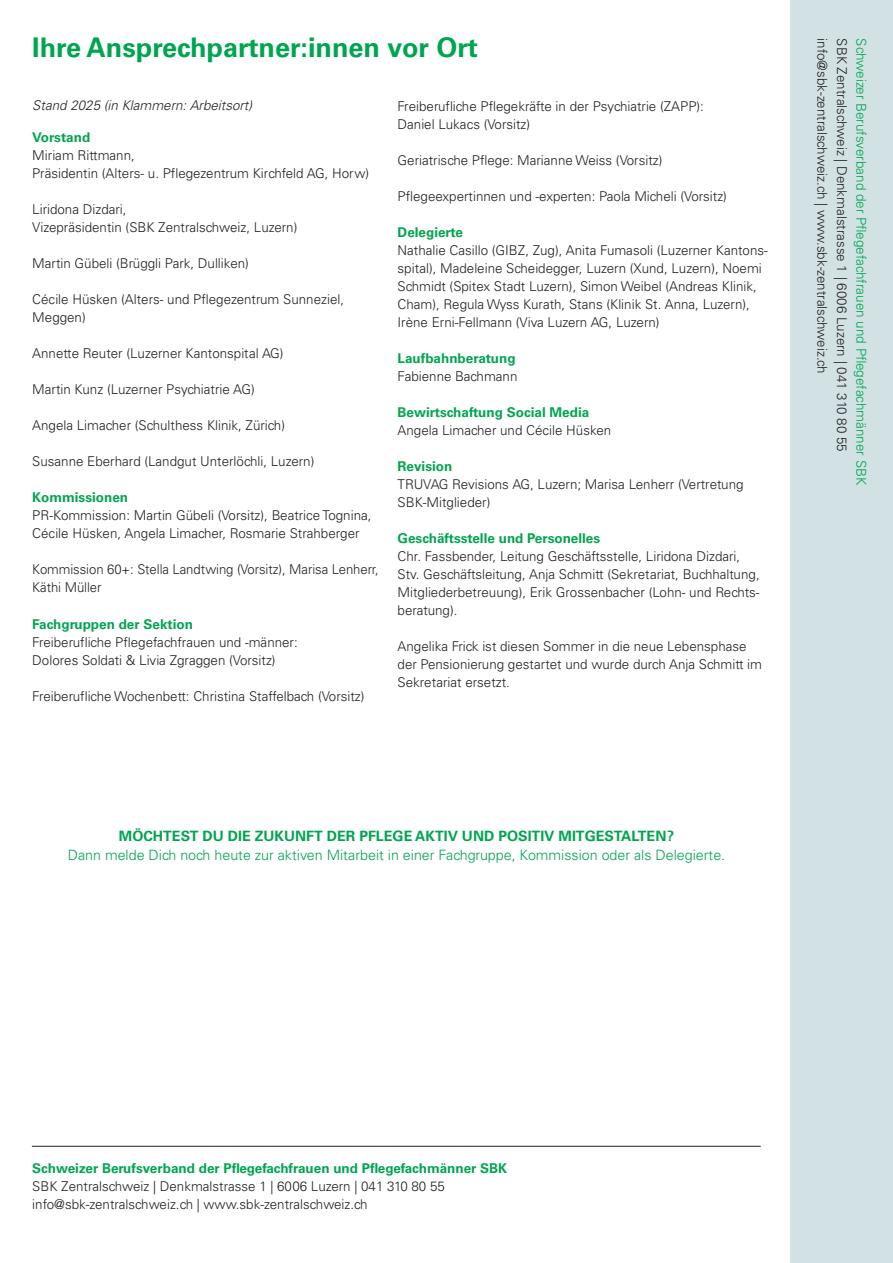
<style>
.page{position:relative;width:893px;height:1263px;background:#fff}
.page>*{position:absolute;margin:0;border:0;box-sizing:border-box;transform-origin:0 0}
.t1{font:700 27px "Univers LT Std";color:#00a54f}
.t2{font:300 14.25px "Univers LT Std";color:#00a54f}
.t3{font:700 14.25px "Univers LT Std";color:#00a54f}
.t4{font:300 13.5px/18px "Univers LT Std";color:#231f20}
.t5{font:700 13.5px "Univers LT Std";color:#00a54f}
.t6{font:300 13.5px "Univers LT Std";color:#00a54f}
.t7{font:italic 300 13.5px "Univers LT Std";color:#231f20}
</style>
<div class="page">
<div style="left:791px;top:0;width:102px;height:1263px;background:#d2e2e4"></div>
<hr style="left:32px;top:1146px;width:729px;height:1px;background:#231f20">
<h1 class="t1" style="left:32px;top:31px;width:447px">Ihre Ansprechpartner:innen vor Ort</h1>
<p class="t4" style="left:831px;top:38px;width:337px;rotate:90deg">info@sbk-zentralschweiz.ch | www.sbk-zentralschweiz.ch</p>
<p class="t4" style="left:851px;top:38px;width:415px;rotate:90deg">SBK Zentralschweiz | Denkmalstrasse 1 | 6006 Luzern | 041 310 80 55</p>
<p class="t6" style="left:869px;top:38px;width:448px;rotate:90deg">Schweizer Berufsverband der Pflegefachfrauen und Pflegefachmänner SBK</p>
<p class="t7" style="left:32px;top:97px;width:221px">Stand 2025 (in Klammern: Arbeitsort)</p>
<p class="t5" style="left:32px;top:129px;width:59px">Vorstand</p>
<p class="t4" style="left:32px;top:146px;width:338px">Miriam Rittmann,<br>Präsidentin (Alters- u. Pflegezentrum Kirchfeld AG, Horw)</p>
<p class="t4" style="left:32px;top:200px;width:267px">Liridona Dizdari,<br>Vizepräsidentin (SBK Zentralschweiz, Luzern)</p>
<p class="t4" style="left:32px;top:254px;width:218px">Martin Gübeli (Brüggli Park, Dulliken)</p>
<p class="t4" style="left:32px;top:290px;width:313px">Cécile Hüsken (Alters- und Pflegezentrum Sunneziel,<br>Meggen)</p>
<p class="t4" style="left:32px;top:344px;width:253px">Annette Reuter (Luzerner Kantonspital AG)</p>
<p class="t4" style="left:32px;top:380px;width:224px">Martin Kunz (Luzerner Psychiatrie AG)</p>
<p class="t4" style="left:32px;top:416px;width:254px">Angela Limacher (Schulthess Klinik, Zürich)</p>
<p class="t4" style="left:32px;top:452px;width:284px">Susanne Eberhard (Landgut Unterlöchli, Luzern)</p>
<p class="t5" style="left:32px;top:489px;width:97px">Kommissionen</p>
<p class="t4" style="left:32px;top:506px;width:341px">PR-Kommission: Martin Gübeli (Vorsitz), Beatrice Tognina,<br>Cécile Hüsken, Angela Limacher, Rosmarie Strahberger</p>
<p class="t4" style="left:32px;top:560px;width:348px">Kommission 60+: Stella Landtwing (Vorsitz), Marisa Lenherr,<br>Käthi Müller</p>
<p class="t5" style="left:32px;top:617px;width:162px">Fachgruppen der Sektion</p>
<p class="t4" style="left:32px;top:633px;width:267px">Freiberufliche Pflegefachfrauen und -männer:<br>Dolores Soldati &amp; Livia Zgraggen (Vorsitz)</p>
<p class="t4" style="left:32px;top:687px;width:334px">Freiberufliche Wochenbett: Christina Staffelbach (Vorsitz)</p>
<p class="t4" style="left:398px;top:97px;width:308px">Freiberufliche Pflegekräfte in der Psychiatrie (ZAPP):<br>Daniel Lukacs (Vorsitz)</p>
<p class="t4" style="left:398px;top:151px;width:266px">Geriatrische Pflege: Marianne Weiss (Vorsitz)</p>
<p class="t4" style="left:398px;top:187px;width:331px">Pflegeexpertinnen und -experten: Paola Micheli (Vorsitz)</p>
<p class="t5" style="left:398px;top:224px;width:67px">Delegierte</p>
<p class="t4" style="left:398px;top:241px;width:372px">Nathalie Casillo (GIBZ, Zug), Anita Fumasoli (Luzerner Kantons&shy;spital), Madeleine Scheidegger, Luzern (Xund, Luzern), Noemi Schmidt (Spitex Stadt Luzern), Simon Weibel (Andreas Klinik, Cham), Regula Wyss Kurath, Stans (Klinik St. Anna, Luzern), Irène Erni-Fellmann (Viva Luzern AG, Luzern)</p>
<p class="t5" style="left:398px;top:350px;width:120px">Laufbahnberatung</p>
<p class="t4" style="left:398px;top:367px;width:121px">Fabienne Bachmann</p>
<p class="t5" style="left:398px;top:404px;width:193px">Bewirtschaftung Social Media</p>
<p class="t4" style="left:398px;top:421px;width:215px">Angela Limacher und Cécile Hüsken</p>
<p class="t5" style="left:398px;top:458px;width:56px">Revision</p>
<p class="t4" style="left:398px;top:475px;width:347px">TRUVAG Revisions AG, Luzern; Marisa Lenherr (Vertretung<br>SBK-Mitglieder)</p>
<p class="t5" style="left:398px;top:530px;width:204px">Geschäftsstelle und Personelles</p>
<p class="t4" style="left:398px;top:547px;width:364px">Chr. Fassbender, Leitung Geschäftsstelle, Liridona Dizdari, Stv. Geschäftsleitung, Anja Schmitt (Sekretariat, Buchhaltung, Mitgliederbetreuung), Erik Grossenbacher (Lohn- und Rechts&shy;beratung).</p>
<p class="t4" style="left:398px;top:637px;width:366px">Angelika Frick ist diesen Sommer in die neue Lebensphase der Pensionierung gestartet und wurde durch Anja Schmitt im<br>Sekretariat ersetzt.</p>
<p class="t3" style="left:119px;top:828px;width:557px">MÖCHTEST DU DIE ZUKUNFT DER PFLEGE AKTIV UND POSITIV MITGESTALTEN?</p>
<p class="t2" style="left:68px;top:847px;width:659px">Dann melde Dich noch heute zur aktiven Mitarbeit in einer Fachgruppe, Kommission oder als Delegierte.</p>
<p class="t5" style="left:32px;top:1160px;width:476px">Schweizer Berufsverband der Pflegefachfrauen und Pflegefachmänner SBK</p>
<p class="t4" style="left:32px;top:1177px;width:414px">SBK Zentralschweiz | Denkmalstrasse 1 | 6006 Luzern | 041 310 80 55 info@sbk-zentralschweiz.ch | www.sbk-zentralschweiz.ch</p>
</div>
